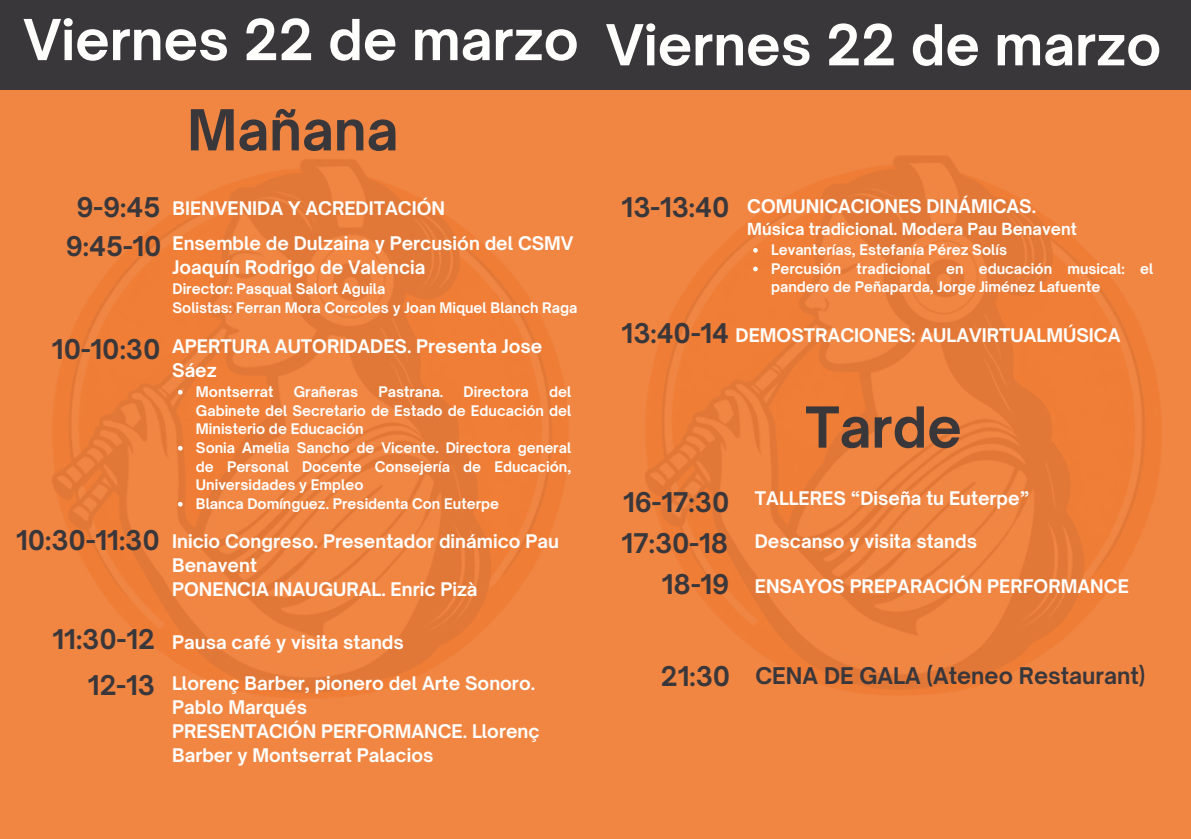
<style>
.page{position:relative;width:1191px;height:839px;background:#fff}
.page>*{position:absolute;margin:0;border:0;box-sizing:border-box;transform-origin:0 0}
.t1{font:700 54px "Open Sauce One";color:#fefefd}
.t2{font:700 54px "Open Sauce One";color:#3a373b}
.t3{font:700 26px/46px "Open Sauce One";color:#3a373b;text-align:right}
.t4{font:700 22px "Open Sauce One";color:#3a373b}
.t5{font:700 18px/24px "Open Sauce One";color:#fefefd}
.t6{font:700 16px "Open Sauce One";color:#fefefd}
.t7{font:700 14px/18.6px "Open Sauce One";color:#fefefd}
.s1{font-size:26px;color:#3a373b}
</style>
<div class="page">
<div style="left:0;top:0;width:1191px;height:838px;background:linear-gradient(to right,#ef8340,#ee823f)"></div>
<div style="left:0;top:0;width:1191px;height:89px;background:#3a373b"></div>
<svg style="left:178px;top:390px;width:5px;height:4px"></svg>
<svg style="left:178px;top:446px;width:5px;height:4px"></svg>
<svg style="left:178px;top:502px;width:5px;height:4px"></svg>
<svg style="left:753px;top:248px;width:5px;height:5px"></svg>
<svg style="left:753px;top:267px;width:5px;height:4px"></svg>
<h1 class="t1" style="left:23px;top:6px;width:557px">Viernes 22 de marzo</h1>
<h1 class="t2" style="left:187px;top:96px;width:213px">Mañana</h1>
<h2 class="t3" style="left:76px;top:184px;width:86px">9-9:45</h2>
<h2 class="t3" style="left:66px;top:223px;width:97px">9:45-10</h2>
<h2 class="t3" style="left:52px;top:325px;width:110px">10-10:30</h2>
<h2 class="t3" style="left:16px;top:517px;width:145px">10:30-11:30</h2>
<h2 class="t3" style="left:53px;top:616px;width:104px">11:30-12<br>12-13</h2>
<p class="t5" style="left:173px;top:196px;width:274px">BIENVENIDA Y ACREDITACIÓN</p>
<p class="t5" style="left:173px;top:230px;width:403px;line-height:24.6px">Ensemble de Dulzaina y Percusión del CSMV<br>Joaquín Rodrigo de Valencia</p>
<p class="t7" style="left:173px;top:279px;width:406px">Director: Pasqual Salort Aguila<br>Solistas: Ferran Mora Corcoles y Joan Miquel Blanch Raga</p>
<p class="t5" style="left:172px;top:333px;width:372px;line-height:24.6px">APERTURA AUTORIDADES. Presenta Jose<br>Sáez</p>
<p class="t7" style="left:196px;top:382px;width:79px">Montserrat</p>
<p class="t7" style="left:294px;top:382px;width:66px">Grañeras</p>
<p class="t7" style="left:378px;top:382px;width:66px">Pastrana.</p>
<p class="t7" style="left:464px;top:382px;width:67px">Directora</p>
<p class="t7" style="left:196px;top:382px;width:377px;text-indent:353px">del Gabinete del Secretario de Estado de Educación del Ministerio de Educación<br>Sonia Amelia Sancho de Vicente. Directora general de Personal Docente Consejería de Educación, Universidades y Empleo<br>Blanca Domínguez. Presidenta Con Euterpe</p>
<p class="t5" style="left:172px;top:529px;width:388px">Inicio Congreso. Presentador dinámico Pau<br>Benavent<br>PONENCIA INAUGURAL. Enric Pizà</p>
<p class="t5" style="left:172px;top:630px;width:233px">Pausa café y visita stands</p>
<p class="t5" style="left:172px;top:671px;width:369px">Llorenç Barber, pionero del Arte Sonoro.<br>Pablo Marqués<br>PRESENTACIÓN PERFORMANCE. Llorenç<br>Barber y Montserrat Palacios</p>
<h1 class="t1" style="left:606px;top:11px;width:557px">Viernes 22 de marzo</h1>
<h2 class="t3" style="left:622px;top:184px;width:109px">13-13:40</h2>
<h2 class="t3" style="left:622px;top:310px;width:109px">13:40-14</h2>
<p class="t5" style="left:747px;top:194px;width:290px">COMUNICACIONES DINÁMICAS.</p>
<p class="t6" style="left:747px;top:219px;width:331px">Música tradicional. Modera Pau Benavent</p>
<p class="t7" style="left:771px;top:240px;width:384px">Levanterías, Estefanía Pérez Solís<br>Percusión tradicional en educación musical: el pandero de Peñaparda, Jorge Jiménez Lafuente</p>
<p class="t5" style="left:736px;top:323px;width:386px">DEMOSTRACIONES: AULAVIRTUALMÚSICA</p>
<h1 class="t2" style="left:805px;top:393px;width:158px">Tarde</h1>
<p class="t5" style="left:623px;top:486px;width:408px"><span class="s1">16-17:30</span> TALLERES “Diseña tu Euterpe”</p>
<p class="t5" style="left:622px;top:529px;width:357px"><span class="s1">17:30-18</span> Descanso y visita stands</p>
<p class="t5" style="left:662px;top:573px;width:468px"><span class="s1">18-19</span> ENSAYOS PREPARACIÓN PERFORMANCE</p>
<h2 class="t3" style="left:661px;top:653px;width:71px">21:30</h2>
<p class="t4" style="left:755px;top:662px;width:391px">CENA DE GALA (Ateneo Restaurant)</p>
</div>
